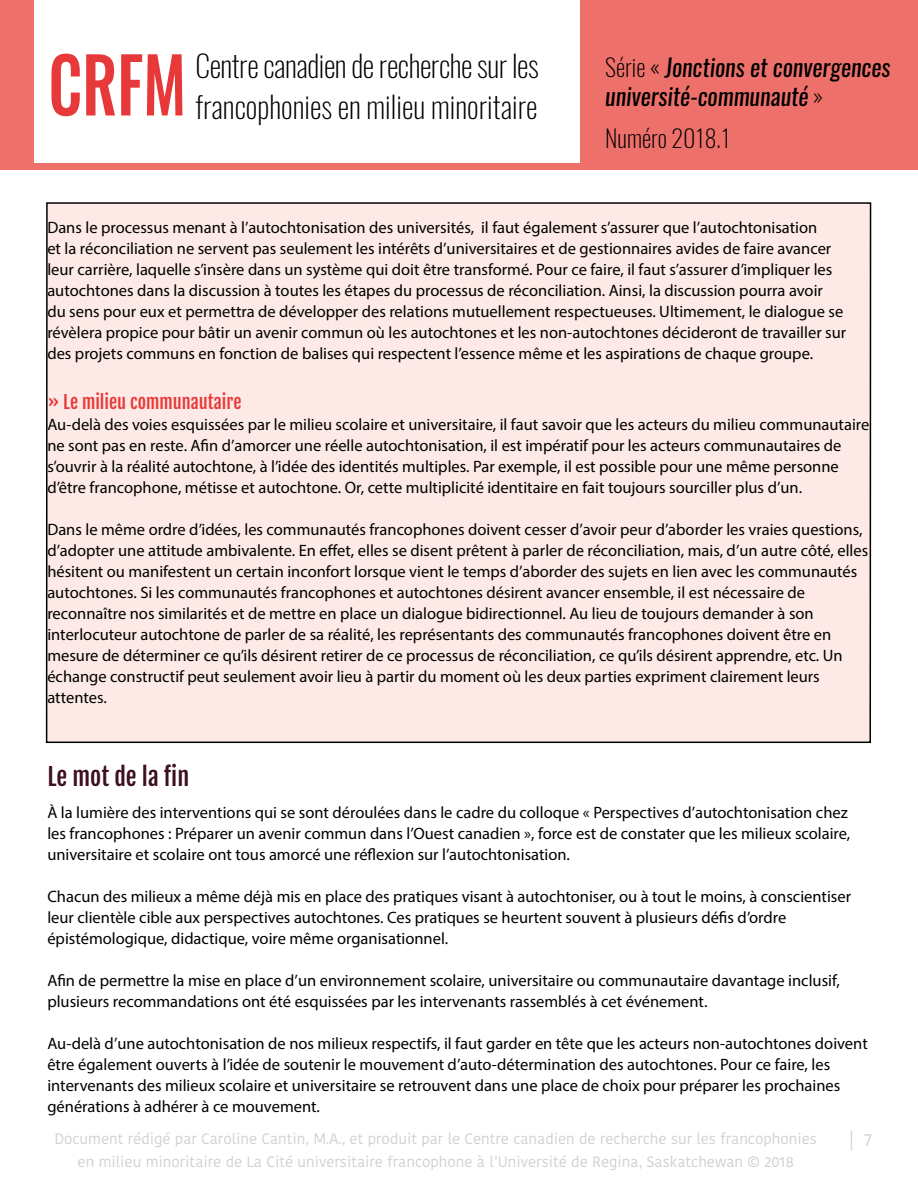
<style>
.page{position:relative;width:918px;height:1188px;background:#fff}
.page>*{position:absolute;margin:0;border:0;box-sizing:border-box;transform-origin:0 0}
.t1{font:500 75.6px "Oswald";color:#e73939;scale:.83 1}
.t2{font:200 30px "Oswald";color:#000}
.t3{font:italic 24px/28.8px "Oswald";color:#000}
.t4{font:200 24px "Oswald";color:#000}
.t5{font:24px "Fjalla One";color:#3d0f22}
.t6{font:18px "Fjalla One";color:#e73939}
.t7{font:18px "Kohinoor Devanagari";color:#d0d0d0}
.t8{font:16.5px/21px "Myriad Pro";color:#000}
.t9{font:15px/23.2px "Kohinoor Devanagari";color:#d0d0d0;text-align:center}
.s1{font-weight:200;font-style:normal}
</style>
<div class="page">
<div style="left:580px;top:0;width:338px;height:169px;background:#ee706a"></div>
<div style="left:0;top:0;width:34px;height:167px;background:#ee706a"></div>
<div style="left:0;top:163px;width:918px;height:7px;background:#ee706a"></div>
<div style="left:47px;top:203px;width:824px;height:539px;background:#fdeae6"></div>
<h1 class="t1" style="left:48px;top:32px;width:167px">CRFM</h1>
<h2 class="t2" style="left:195px;top:46px;width:345px">Centre canadien de recherche sur les</h2>
<h2 class="t2" style="left:195px;top:87px;width:344px">francophonies en milieu minoritaire</h2>
<h3 class="t3" style="left:605px;top:53px;width:287px"><span class="s1">Série «</span> Jonctions et convergences université-communauté <span class="s1">»</span></h3>
<h3 class="t4" style="left:605px;top:122px;width:127px">Numéro 2018.1</h3>
<p class="t8" style="left:47px;top:216px;width:800px">Dans le processus menant à l’autochtonisation des universités, il faut également s’assurer que l’autochtonisation<br>et la réconciliation ne servent pas seulement les intérêts d’universitaires et de gestionnaires avides de faire avancer leur carrière, laquelle s’insère dans un système qui doit être transformé. Pour ce faire, il faut s’assurer d’impliquer les autochtones dans la discussion à toutes les étapes du processus de réconciliation. Ainsi, la discussion pourra avoir<br>du sens pour eux et permettra de développer des relations mutuellement respectueuses. Ultimement, le dialogue se révèlera propice pour bâtir un avenir commun où les autochtones et les non-autochtones décideront de travailler sur des projets communs en fonction de balises qui respectent l’essence même et les aspirations de chaque groupe.</p>
<p class="t6" style="left:47px;top:390px;width:196px">» Le milieu communautaire</p>
<p class="t8" style="left:47px;top:413px;width:824px">Au-delà des voies esquissées par le milieu scolaire et universitaire, il faut savoir que les acteurs du milieu communautaire ne sont pas en reste. Afin d’amorcer une réelle autochtonisation, il est impératif pour les acteurs communautaires de s’ouvrir à la réalité autochtone, à l’idée des identités multiples. Par exemple, il est possible pour une même personne d’être francophone, métisse et autochtone. Or, cette multiplicité identitaire en fait toujours sourciller plus d’un.</p>
<p class="t8" style="left:47px;top:518px;width:822px">Dans le même ordre d’idées, les communautés francophones doivent cesser d’avoir peur d’aborder les vraies questions, d’adopter une attitude ambivalente. En effet, elles se disent prêtent à parler de réconciliation, mais, d’un autre côté, elles hésitent ou manifestent un certain inconfort lorsque vient le temps d’aborder des sujets en lien avec les communautés autochtones. Si les communautés francophones et autochtones désirent avancer ensemble, il est nécessaire de reconnaître nos similarités et de mettre en place un dialogue bidirectionnel. Au lieu de toujours demander à son interlocuteur autochtone de parler de sa réalité, les représentants des communautés francophones doivent être en mesure de déterminer ce qu’ils désirent retirer de ce processus de réconciliation, ce qu’ils désirent apprendre, etc. Un échange constructif peut seulement avoir lieu à partir du moment où les deux parties expriment clairement leurs attentes.</p>
<h3 class="t5" style="left:47px;top:762px;width:143px">Le mot de la fin</h3>
<p class="t8" style="left:47px;top:801px;width:804px">À la lumière des interventions qui se sont déroulées dans le cadre du colloque « Perspectives d’autochtonisation chez les francophones : Préparer un avenir commun dans l’Ouest canadien », force est de constater que les milieux scolaire, universitaire et scolaire ont tous amorcé une réflexion sur l’autochtonisation.</p>
<p class="t8" style="left:47px;top:885px;width:805px">Chacun des milieux a même déjà mis en place des pratiques visant à autochtoniser, ou à tout le moins, à conscientiser leur clientèle cible aux perspectives autochtones. Ces pratiques se heurtent souvent à plusieurs défis d’ordre épistémologique, didactique, voire même organisationnel.</p>
<p class="t8" style="left:47px;top:969px;width:794px">Afin de permettre la mise en place d’un environnement scolaire, universitaire ou communautaire davantage inclusif, plusieurs recommandations ont été esquissées par les intervenants rassemblés à cet événement.</p>
<p class="t8" style="left:47px;top:1032px;width:822px">Au-delà d’une autochtonisation de nos milieux respectifs, il faut garder en tête que les acteurs non-autochtones doivent être également ouverts à l’idée de soutenir le mouvement d’auto-détermination des autochtones. Pour ce faire, les intervenants des milieux scolaire et universitaire se retrouvent dans une place de choix pour préparer les prochaines générations à adhérer à ce mouvement.</p>
<p class="t9" style="left:54px;top:1127px;width:764px">Document rédigé par Caroline Cantin, M.A., et produit par le Centre canadien de recherche sur les francophonies en milieu minoritaire de La Cité universitaire francophone à l’Université de Regina, Saskatchewan © 2018</p>
<p class="t7" style="left:849px;top:1130px;width:24px">| 7</p>
</div>
